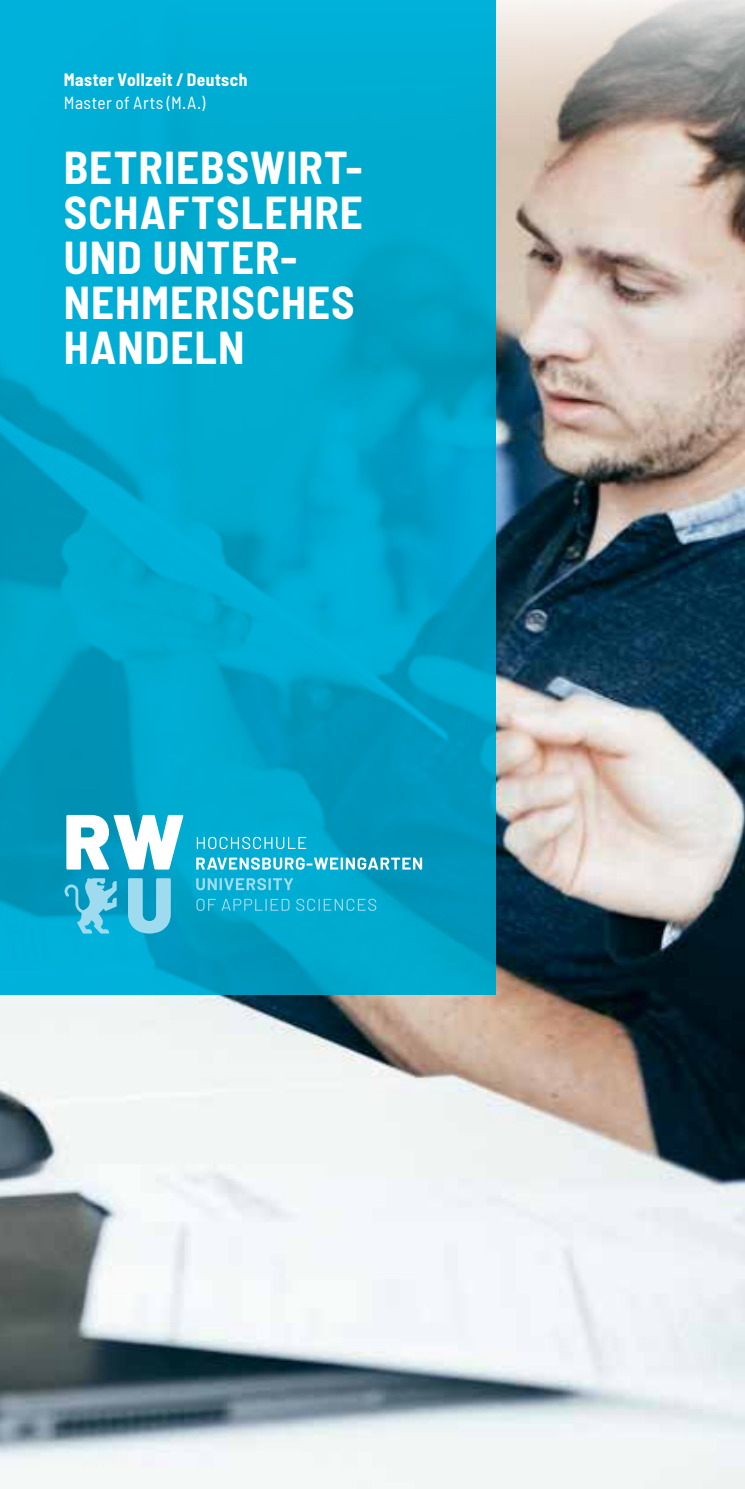
<style>
.page{position:relative;width:745px;height:1489px;background:#fff}
.page>*{position:absolute;margin:0;border:0;box-sizing:border-box;transform-origin:0 0}
.t1{font:700 semi-condensed 45px/45px "Barlow";letter-spacing:.02em;color:#fff}
.t2{font:700 semi-condensed 17.5px "Barlow";letter-spacing:.025em;color:#fff}
.t3{font:semi-condensed 17.5px "Barlow";letter-spacing:.03em;color:#fff}
</style>
<div class="page">
<img style="left:0;top:0;width:744px;height:1488px">
<svg style="left:0;top:0;width:495px;height:994px;background:#00a6cb"></svg>
<svg style="left:197px;top:836px;width:109px;height:13px"></svg>
<svg style="left:196px;top:857px;width:226px;height:12px"></svg>
<svg style="left:196px;top:878px;width:97px;height:12px"></svg>
<svg style="left:196px;top:898px;width:93px;height:12px"></svg>
<svg style="left:296px;top:898px;width:80px;height:12px"></svg>
<svg style="left:66px;top:815px;width:117px;height:54px"></svg>
<svg style="left:128px;top:878px;width:43px;height:55px;background:#6dc7e0"></svg>
<svg style="left:64px;top:878px;width:53px;height:55px;background:#46b9d8"></svg>
<p class="t2" style="left:64px;top:69px;width:185px">Master Vollzeit / Deutsch</p>
<p class="t3" style="left:64px;top:92px;width:143px">Master of Arts (M.A.)</p>
<p class="t1" style="left:64px;top:144px;width:300px">BETRIEBSWIRT-<br>SCHAFTSLEHRE<br>UND UNTER-<br>NEHMERISCHES<br>HANDELN</p>
</div>
